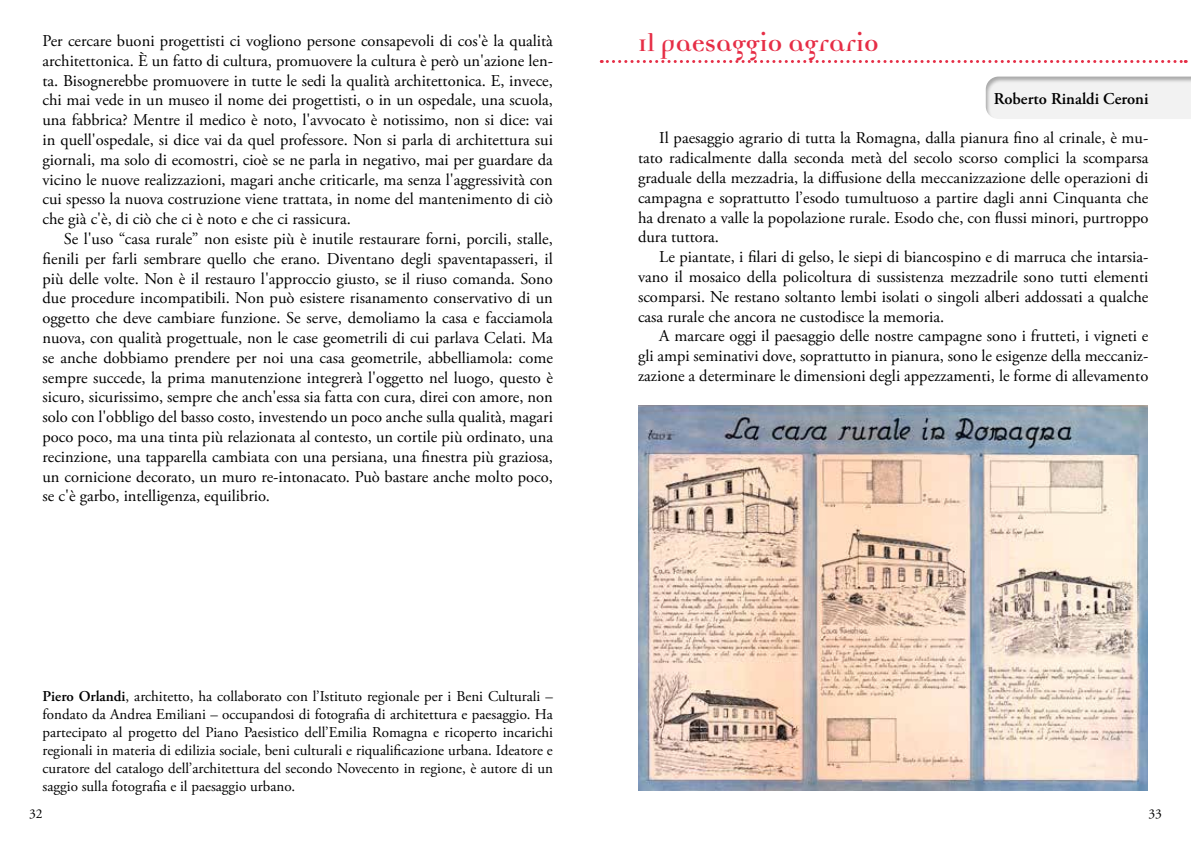
<style>
.page{position:relative;width:1191px;height:842px;background:#fff}
.page>*{position:absolute;margin:0;border:0;box-sizing:border-box;transform-origin:0 0}
.t1{font:700 27px "Democratica";color:#e62e46}
.t2{font:16.5px/19.8px "Adobe Garamond Pro";color:#000;text-align:justify}
.t3{font:600 16.5px "Adobe Garamond Pro";color:#000}
.t4{font:15px/18px "Adobe Garamond Pro";color:#000;text-align:justify}
.t5{font:13.5px "Adobe Garamond Pro";color:#000}
.s1{font-weight:600}
</style>
<div class="page">
<div style="left:985px;top:76px;width:206px;height:45px;background:#000;opacity:.3"></div>
<svg style="left:601px;top:60px;width:585px;height:3px"></svg>
<img style="left:639px;top:405px;width:508px;height:386px">
<p class="t2" style="left:43px;top:31px;width:512px">Per cercare buoni progettisti ci vogliono persone consapevoli di cos'è la qualità architettonica. È un fatto di cultura, promuovere la cultura è però un'azione len&shy;ta. Bisognerebbe promuovere in tutte le sedi la qualità architettonica. E, invece, chi mai vede in un museo il nome dei progettisti, o in un ospedale, una scuola, una fabbrica? Mentre il medico è noto, l'avvocato è notissimo, non si dice: vai in quell'ospedale, si dice vai da quel professore. Non si parla di architettura sui giornali, ma solo di ecomostri, cioè se ne parla in negativo, mai per guardare da vicino le nuove realizzazioni, magari anche criticarle, ma senza l'aggressività con cui spesso la nuova costruzione viene trattata, in nome del mantenimento di ciò che già c'è, di ciò che ci è noto e che ci rassicura.</p>
<p class="t2" style="left:43px;top:229px;width:512px;text-indent:21px">Se l'uso “casa rurale” non esiste più è inutile restaurare forni, porcili, stalle, fienili per farli sembrare quello che erano. Diventano degli spaventapasseri, il più delle volte. Non è il restauro l'approccio giusto, se il riuso comanda. Sono due procedure incompatibili. Non può esistere risanamento conservativo di un oggetto che deve cambiare funzione. Se serve, demoliamo la casa e facciamola nuova, con qualità progettuale, non le case geometrili di cui parlava Celati. Ma se anche dobbiamo prendere per noi una casa geometrile, abbelliamola: come sempre succede, la prima manutenzione integrerà l'oggetto nel luogo, questo è sicuro, sicurissimo, sempre che anch'essa sia fatta con cura, direi con amore, non solo con l'obbligo del basso costo, investendo un poco anche sulla qualità, magari poco poco, ma una tinta più relazionata al contesto, un cortile più ordinato, una recinzione, una tapparella cambiata con una persiana, una finestra più graziosa, un cornicione decorato, un muro re-intonacato. Può bastare anche molto poco, se c'è garbo, intelligenza, equilibrio.</p>
<p class="t4" style="left:43px;top:688px;width:512px"><span class="s1">Piero Orlandi</span>, architetto, ha collaborato con l’Istituto regionale per i Beni Culturali – fondato da Andrea Emiliani – occupandosi di fotografia di architettura e paesaggio. Ha partecipato al progetto del Piano Paesistico dell’Emilia Romagna e ricoperto incarichi regionali in materia di edilizia sociale, beni culturali e riqualificazione urbana. Ideatore e curatore del catalogo dell’architettura del secondo Novecento in regione, è autore di un saggio sulla fotografia e il paesaggio urbano.</p>
<h1 class="t1" style="left:638px;top:32px;width:242px">Il paesaggio agrario</h1>
<p class="t3" style="left:993px;top:89px;width:156px">Roberto Rinaldi Ceroni</p>
<p class="t2" style="left:638px;top:129px;width:512px;text-indent:21px">Il paesaggio agrario di tutta la Romagna, dalla pianura fino al crinale, è mu&shy;tato radicalmente dalla seconda metà del secolo scorso complici la scomparsa graduale della mezzadria, la diffusione della meccanizzazione delle operazioni di campagna e soprattutto l’esodo tumultuoso a partire dagli anni Cinquanta che ha drenato a valle la popolazione rurale. Esodo che, con flussi minori, purtroppo dura tuttora.</p>
<p class="t2" style="left:638px;top:248px;width:512px;text-indent:21px">Le piantate, i filari di gelso, le siepi di biancospino e di marruca che intarsia&shy;vano il mosaico della policoltura di sussistenza mezzadrile sono tutti elementi scomparsi. Ne restano soltanto lembi isolati o singoli alberi addossati a qualche casa rurale che ancora ne custodisce la memoria.</p>
<p class="t2" style="left:638px;top:327px;width:512px;text-indent:21px">A marcare oggi il paesaggio delle nostre campagne sono i frutteti, i vigneti e gli ampi seminativi dove, soprattutto in pianura, sono le esigenze della meccaniz&shy;zazione a determinare le dimensioni degli appezzamenti, le forme di allevamento</p>
<p class="t5" style="left:29px;top:805px;width:15px">32</p>
<p class="t5" style="left:1148px;top:805px;width:15px">33</p>
</div>
